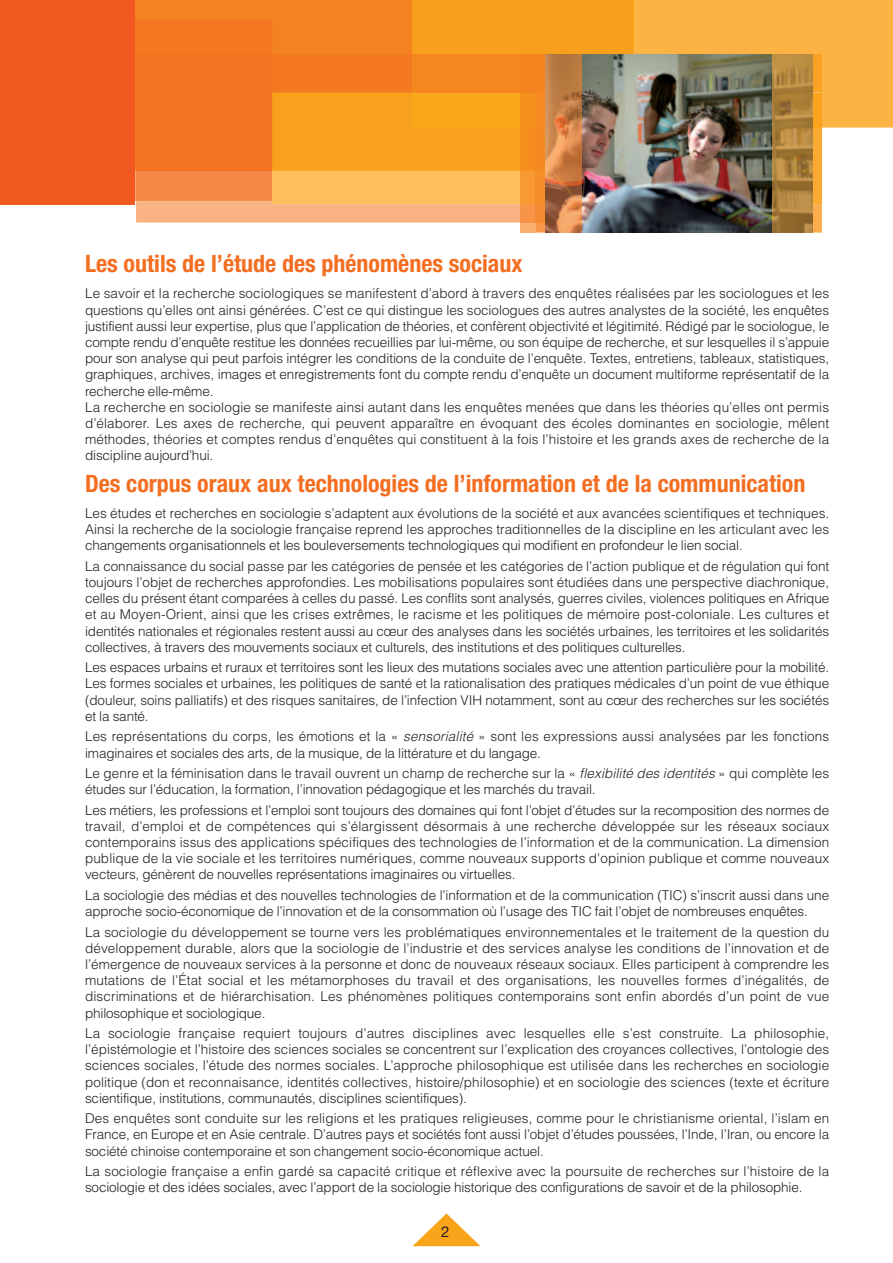
<style>
.page{position:relative;width:893px;height:1263px;background:#fff}
.page>*{position:absolute;margin:0;border:0;box-sizing:border-box;transform-origin:0 0}
.t1{font:700 condensed 24px "Helvetica Neue";color:#f36e21}
.t2{font:15px "Helvetica Neue";color:#231f20}
.t3{font:300 13.5px/16.2px "Helvetica";letter-spacing:-.005em;color:#231f20;text-align:justify}
.s1{font-style:italic}
</style>
<div class="page">
<div style="left:0;top:0;width:634px;height:171px;background:#f58220"></div>
<div style="left:412px;top:0;width:222px;height:54px;background:#f89f1c"></div>
<svg style="left:412px;top:1213px;width:68px;height:33px"></svg>
<svg style="left:136px;top:201px;width:384px;height:22px;background:#f9b484"></svg>
<div style="left:136px;top:171px;width:136px;height:30px;background:#f68945"></div>
<div style="left:0;top:0;width:135px;height:204px;background:#f15921"></div>
<div style="left:272px;top:171px;width:248px;height:33px;background:#fdbf59"></div>
<svg style="left:135px;top:20px;width:385px;height:151px"></svg>
<div style="left:412px;top:93px;width:108px;height:35px;background:#f9a81b"></div>
<div style="left:520px;top:223px;width:16px;height:10px;background:#faaf71"></div>
<div style="left:520px;top:204px;width:16px;height:19px;background:#f79447"></div>
<div style="left:520px;top:171px;width:16px;height:33px;background:#f89932"></div>
<div style="left:520px;top:128px;width:16px;height:43px;background:#f68e1e"></div>
<div style="left:520px;top:93px;width:16px;height:35px;background:#f6911e"></div>
<img style="left:536px;top:0;width:357px;height:233px">
<div style="left:812px;top:128px;width:9px;height:76px;background:#faaa33"></div>
<div style="left:812px;top:93px;width:9px;height:35px;background:#f9a31f"></div>
<img style="left:772px;top:54px;width:40px;height:178px">
<h1 class="t1" style="left:85px;top:255px;width:439px">Les outils de l’étude des phénomènes sociaux</h1>
<p class="t3" style="left:85px;top:287px;width:746px;text-align:left">Le savoir et la recherche sociologiques se manifestent d’abord à travers des enquêtes réalisées par les sociologues et les questions qu’elles ont ainsi générées. C’est ce qui distingue les sociologues des autres analystes de la société, les enquêtes justifient aussi leur expertise, plus que l’application de théories, et confèrent objectivité et légitimité. Rédigé par le sociologue, le compte rendu d’enquête restitue les données recueillies par lui-même, ou son équipe de recherche, et sur lesquelles il s’appuie pour son analyse qui peut parfois intégrer les conditions de la conduite de l’enquête. Textes, entretiens, tableaux, statistiques, graphiques, archives, images et enregistrements font du compte rendu d’enquête un document multiforme représentatif de la recherche elle-même.<br>La recherche en sociologie se manifeste ainsi autant dans les enquêtes menées que dans les théories qu’elles ont permis d’élaborer. Les axes de recherche, qui peuvent apparaître en évoquant des écoles dominantes en sociologie, mêlent méthodes, théories et comptes rendus d’enquêtes qui constituent à la fois l’histoire et les grands axes de recherche de la discipline aujourd’hui.</p>
<h1 class="t1" style="left:85px;top:475px;width:722px">Des corpus oraux aux technologies de l’information et de la communication</h1>
<p class="t3" style="left:85px;top:506px;width:746px">Les études et recherches en sociologie s’adaptent aux évolutions de la société et aux avancées scientifiques et techniques.<br>Ainsi la recherche de la sociologie française reprend les approches traditionnelles de la discipline en les articulant avec les changements organisationnels et les bouleversements technologiques qui modifient en profondeur le lien social.</p>
<p class="t3" style="left:85px;top:559px;width:746px">La connaissance du social passe par les catégories de pensée et les catégories de l’action publique et de régulation qui font toujours l’objet de recherches approfondies. Les mobilisations populaires sont étudiées dans une perspective diachronique, celles du présent étant comparées à celles du passé. Les conflits sont analysés, guerres civiles, violences politiques en Afrique et au Moyen-Orient, ainsi que les crises extrêmes, le racisme et les politiques de mémoire post-coloniale. Les cultures et identités nationales et régionales restent aussi au cœur des analyses dans les sociétés urbaines, les territoires et les solidarités collectives, à travers des mouvements sociaux et culturels, des institutions et des politiques culturelles.</p>
<p class="t3" style="left:85px;top:661px;width:746px">Les espaces urbains et ruraux et territoires sont les lieux des mutations sociales avec une attention particulière pour la mobilité.<br>Les formes sociales et urbaines, les politiques de santé et la rationalisation des pratiques médicales d’un point de vue éthique (douleur, soins palliatifs) et des risques sanitaires, de l’infection VIH notamment, sont au cœur des recherches sur les sociétés et la santé.</p>
<p class="t3" style="left:85px;top:730px;width:746px">Les représentations du corps, les émotions et la « <span class="s1">sensorialité</span> » sont les expressions aussi analysées par les fonctions imaginaires et sociales des arts, de la musique, de la littérature et du langage.</p>
<p class="t3" style="left:85px;top:766px;width:746px">Le genre et la féminisation dans le travail ouvrent un champ de recherche sur la « <span class="s1">flexibilité des identités</span> » qui complète les études sur l’éducation, la formation, l’innovation pédagogique et les marchés du travail.</p>
<p class="t3" style="left:85px;top:803px;width:746px">Les métiers, les professions et l’emploi sont toujours des domaines qui font l’objet d’études sur la recomposition des normes de travail, d’emploi et de compétences qui s’élargissent désormais à une recherche développée sur les réseaux sociaux contemporains issus des applications spécifiques des technologies de l’information et de la communication. La dimension publique de la vie sociale et les territoires numériques, comme nouveaux supports d'opinion publique et comme nouveaux vecteurs, génèrent de nouvelles représentations imaginaires ou virtuelles.</p>
<p class="t3" style="left:85px;top:888px;width:746px">La sociologie des médias et des nouvelles technologies de l’information et de la communication (TIC) s’inscrit aussi dans une approche socio-économique de l’innovation et de la consommation où l’usage des TIC fait l’objet de nombreuses enquêtes.</p>
<p class="t3" style="left:85px;top:925px;width:746px">La sociologie du développement se tourne vers les problématiques environnementales et le traitement de la question du développement durable, alors que la sociologie de l’industrie et des services analyse les conditions de l’innovation et de l’émergence de nouveaux services à la personne et donc de nouveaux réseaux sociaux. Elles participent à comprendre les mutations de l’État social et les métamorphoses du travail et des organisations, les nouvelles formes d’inégalités, de discriminations et de hiérarchisation. Les phénomènes politiques contemporains sont enfin abordés d’un point de vue philosophique et sociologique.</p>
<p class="t3" style="left:85px;top:1026px;width:746px">La sociologie française requiert toujours d’autres disciplines avec lesquelles elle s’est construite. La philosophie, l’épistémologie et l’histoire des sciences sociales se concentrent sur l’explication des croyances collectives, l’ontologie des sciences sociales, l’étude des normes sociales. L’approche philosophique est utilisée dans les recherches en sociologie politique (don et reconnaisance, identités collectives, histoire/philosophie) et en sociologie des sciences (texte et écriture scientifique, institutions, communautés, disciplines scientifiques).</p>
<p class="t3" style="left:85px;top:1112px;width:746px">Des enquêtes sont conduite sur les religions et les pratiques religieuses, comme pour le christianisme oriental, l’islam en France, en Europe et en Asie centrale. D’autres pays et sociétés font aussi l’objet d’études poussées, l’Inde, l’Iran, ou encore la société chinoise contemporaine et son changement socio-économique actuel.</p>
<p class="t3" style="left:85px;top:1164px;width:746px">La sociologie française a enfin gardé sa capacité critique et réflexive avec la poursuite de recherches sur l’histoire de la sociologie et des idées sociales, avec l’apport de la sociologie historique des configurations de savoir et de la philosophie.</p>
<p class="t2" style="left:441px;top:1226px;width:10px">2</p>
</div>
